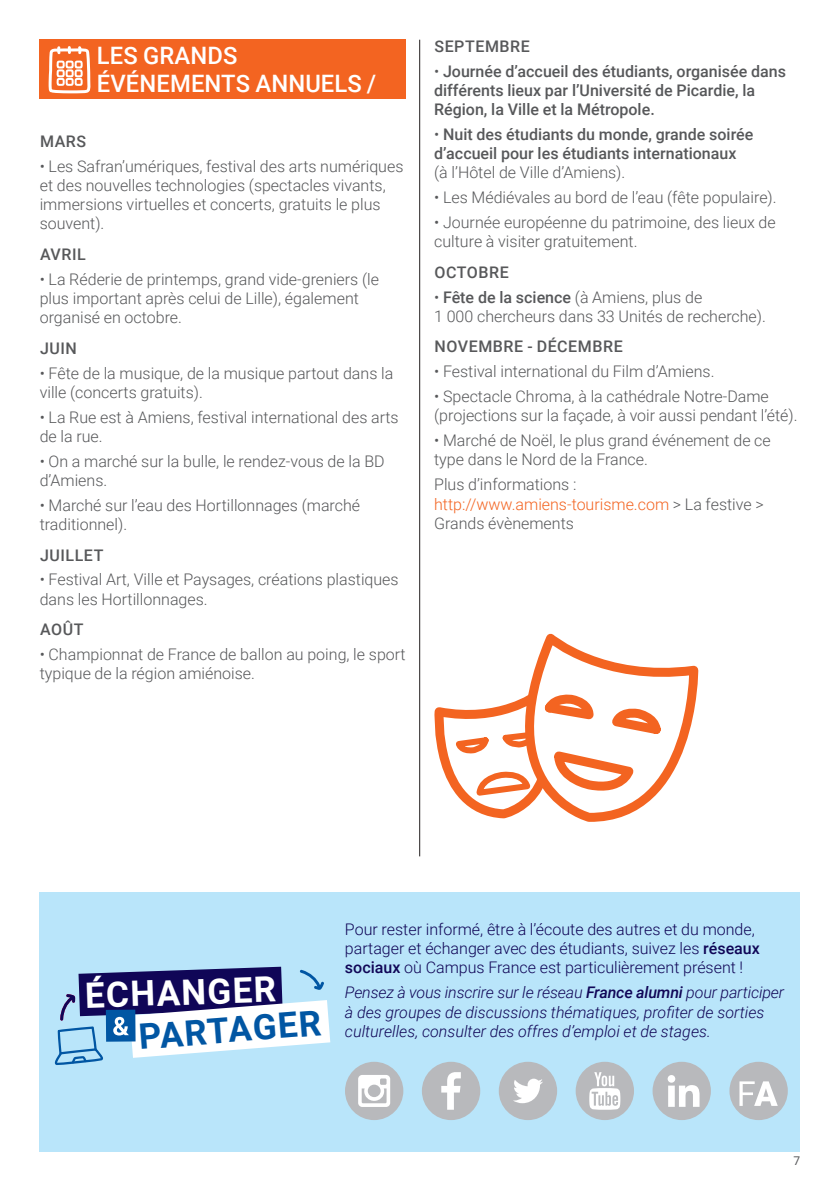
<style>
.page{position:relative;width:840px;height:1191px;background:#fff}
.page>*{position:absolute;margin:0;border:0;box-sizing:border-box;transform-origin:0 0}
.t1{font:700 35px "Roboto";color:#fff}
.t2{font:700 35px "Roboto";color:#0156a3}
.t3{font:500 24px/28px "Roboto";letter-spacing:.005em;color:#fff}
.t4{font:300 16px/19.2px "Roboto";color:#57585a}
.t5{font:500 16px/19.2px "Roboto";color:#57585a}
.t6{font:italic 300 16px/19.2px "Roboto";color:#100657}
.t7{font:300 16px/19.2px "Roboto";color:#100657}
.t8{font:500 16px "Roboto";letter-spacing:.035em;color:#57585a}
.t9{font:12px "Roboto";color:#57585a}
.s1{font-weight:300}
.s2{font-weight:500}
.s3{color:#f36421}
</style>
<div class="page">
<div style="left:40px;top:40px;width:365px;height:59px;background:#f36421"></div>
<svg style="left:47px;top:39px;width:45px;height:55px"></svg>
<div style="left:40px;top:891px;width:759px;height:260px;background:#b9e5fa"></div>
<svg style="left:55px;top:966px;width:275px;height:99px"></svg>
<hr style="left:419px;top:40px;width:1px;height:816px;background:#231f20">
<svg style="left:546px;top:633px;width:153px;height:83px"></svg>
<svg style="left:434px;top:638px;width:259px;height:184px"></svg>
<div style="left:498px;top:1061px;width:59px;height:59px;background:#b8b9bc;border-radius:50%"></div>
<svg style="left:513px;top:1078px;width:29px;height:25px"></svg>
<div style="left:421px;top:1061px;width:59px;height:59px;background:#b8b9bc;border-radius:50%"></div>
<svg style="left:441px;top:1072px;width:19px;height:37px"></svg>
<div style="left:575px;top:1061px;width:58px;height:59px;background:#b8b9bc;border-radius:50%"></div>
<svg style="left:589px;top:1072px;width:31px;height:37px"></svg>
<div style="left:345px;top:1061px;width:58px;height:59px;background:#b8b9bc;border-radius:50%"></div>
<svg style="left:358px;top:1075px;width:32px;height:32px"></svg>
<div style="left:652px;top:1061px;width:58px;height:59px;background:#b8b9bc;border-radius:50%"></div>
<svg style="left:667px;top:1075px;width:32px;height:31px"></svg>
<div style="left:729px;top:1061px;width:58px;height:59px;background:#b8b9bc;border-radius:50%"></div>
<svg style="left:739px;top:1081px;width:38px;height:25px"></svg>
<h2 class="t3" style="left:97px;top:41px;width:281px">LES GRANDS<br>ÉVÉNEMENTS ANNUELS /</h2>
<p class="t5" style="left:40px;top:131px;width:48px">MARS</p>
<p class="t4" style="left:40px;top:156px;width:365px">• Les Safran’umériques, festival des arts numériques et des nouvelles technologies (spectacles vivants, immersions virtuelles et concerts, gratuits le plus souvent).</p>
<p class="t5" style="left:40px;top:244px;width:47px">AVRIL</p>
<p class="t4" style="left:40px;top:269px;width:340px">• La Réderie de printemps, grand vide-greniers (le plus important après celui de Lille), également organisé en octobre.</p>
<p class="t5" style="left:40px;top:338px;width:38px">JUIN</p>
<p class="t4" style="left:40px;top:363px;width:355px">• Fête de la musique, de la musique partout dans la ville (concerts gratuits).</p>
<p class="t4" style="left:40px;top:407px;width:360px">• La Rue est à Amiens, festival international des arts de la rue.</p>
<p class="t4" style="left:40px;top:451px;width:346px">• On a marché sur la bulle, le rendez-vous de la BD d’Amiens.</p>
<p class="t4" style="left:40px;top:495px;width:322px">• Marché sur l’eau des Hortillonnages (marché traditionnel).</p>
<p class="t8" style="left:40px;top:543px;width:65px">JUILLET</p>
<p class="t4" style="left:40px;top:569px;width:360px">• Festival Art, Ville et Paysages, créations plastiques dans les Hortillonnages.</p>
<p class="t5" style="left:40px;top:619px;width:45px">AOÛT</p>
<p class="t4" style="left:40px;top:644px;width:367px">• Championnat de France de ballon au poing, le sport typique de la région amiénoise.</p>
<p class="t8" style="left:434px;top:35px;width:97px">SEPTEMBRE</p>
<p class="t5" style="left:434px;top:61px;width:353px"><span class="s1">•</span> Journée d’accueil des étudiants, organisée dans différents lieux par l’Université de Picardie, la<br>Région, la Ville et la Métropole.</p>
<p class="t5" style="left:434px;top:124px;width:320px"><span class="s1">•</span> Nuit des étudiants du monde, grande soirée d’accueil pour les étudiants internationaux</p>
<p class="t4" style="left:434px;top:162px;width:192px">(à l’Hôtel de Ville d’Amiens).</p>
<p class="t4" style="left:434px;top:187px;width:344px">• Les Médiévales au bord de l’eau (fête populaire).</p>
<p class="t4" style="left:434px;top:212px;width:343px">• Journée européenne du patrimoine, des lieux de culture à visiter gratuitement.</p>
<p class="t8" style="left:434px;top:261px;width:76px">OCTOBRE</p>
<p class="t4" style="left:434px;top:287px;width:333px">• <span class="s2">Fête de la science</span> (à Amiens, plus de<br>1 000 chercheurs dans 33 Unités de recherche).</p>
<p class="t8" style="left:434px;top:335px;width:190px">NOVEMBRE - DÉCEMBRE</p>
<p class="t4" style="left:434px;top:361px;width:282px">• Festival international du Film d’Amiens.</p>
<p class="t4" style="left:434px;top:386px;width:365px">• Spectacle Chroma, à la cathédrale Notre-Dame (projections sur la façade, à voir aussi pendant l’été).</p>
<p class="t4" style="left:434px;top:430px;width:338px">• Marché de Noël, le plus grand événement de ce type dans le Nord de la France.</p>
<p class="t4" style="left:434px;top:474px;width:331px">Plus d’informations : <span class="s3">http://www.amiens-tourisme.com</span> &gt; La festive &gt;<br>Grands évènements</p>
<h1 class="t1" style="left:84px;top:971px;width:192px;rotate:-2deg">ÉCHANGER</h1>
<h1 class="t2" style="left:137px;top:1011px;width:184px;rotate:-4deg">PARTAGER</h1>
<p class="t7" style="left:345px;top:919px;width:416px">Pour rester informé, être à l’écoute des autres et du monde, partager et échanger avec des étudiants, suivez les <span class="s2">réseaux sociaux</span> où Campus France est particulièrement présent !</p>
<p class="t6" style="left:345px;top:982px;width:440px">Pensez à vous inscrire sur le réseau <span class="s2">France alumni</span> pour participer à des groupes de discussions thématiques, profiter de sorties culturelles, consulter des offres d’emploi et de stages.</p>
<p class="t9" style="left:793px;top:1152px;width:8px">7</p>
</div>
